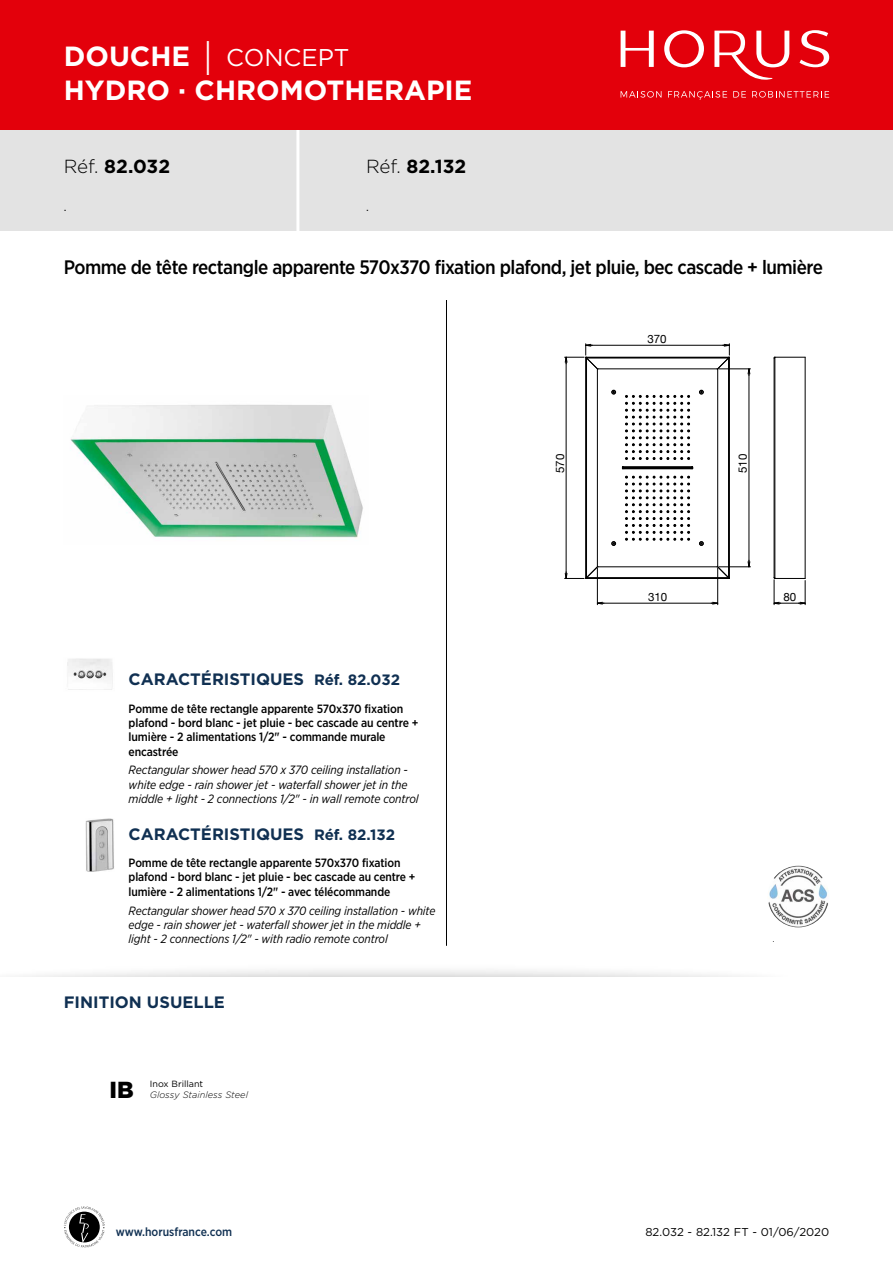
<style>
.page{position:relative;width:893px;height:1263px;background:#fff}
.page>*{position:absolute;margin:0;border:0;box-sizing:border-box;transform-origin:0 0}
.t1{font:700 27.75px "Gotham";color:#fff}
.t2{font:24.3px "Gotham";color:#fff}
.t3{font:900 23.25px "Gotham";color:#000}
.t4{font:500 19.5px "Gotham Narrow";letter-spacing:-.025em;color:#000}
.t5{font:700 18.9px "Gotham";color:#000}
.t6{font:700 16.5px "Gotham";color:#103052}
.t7{font:italic 12px/14.4px "Gotham Narrow";letter-spacing:-.01em;color:#000}
.t8{font:500 12px/14.4px "Gotham Narrow";letter-spacing:-.01em;color:#000}
.t9{font:500 12px "Gotham Narrow";color:#103052}
.t10{font:11.55px "Helvetica Neue";color:#000}
.t11{font:11.4px "Gotham";color:#000}
.t12{font:italic 300 9.3px "Gotham";color:#000}
.t13{font:9px "Gotham";color:#000}
.t14{font:9px "Gotham";color:#000;scale:.8 1}
.s1{font-weight:700;font-size:27.75px}
.s2{font-size:48.45px}
.s3{font-weight:300}
.s4{font-size:15px}
</style>
<div class="page">
<hr style="left:586px;top:357px;width:143px;height:1px;background:#000">
<hr style="left:587px;top:358px;width:141px;height:1px;background:#000">
<hr style="left:585px;top:357px;width:1px;height:221px;background:#000">
<hr style="left:586px;top:358px;width:1px;height:220px;background:#000">
<hr style="left:586px;top:578px;width:143px;height:1px;background:#000">
<hr style="left:587px;top:577px;width:141px;height:1px;background:#000">
<hr style="left:729px;top:357px;width:1px;height:221px;background:#000">
<hr style="left:728px;top:358px;width:1px;height:220px;background:#000">
<svg style="left:612px;top:390px;width:4px;height:4px"></svg>
<svg style="left:612px;top:541px;width:4px;height:5px"></svg>
<svg style="left:699px;top:390px;width:4px;height:4px"></svg>
<svg style="left:699px;top:541px;width:4px;height:5px"></svg>
<hr style="left:717px;top:370px;width:1px;height:196px;background:#000">
<svg style="left:717px;top:566px;width:13px;height:13px"></svg>
<hr style="left:597px;top:370px;width:1px;height:196px;background:#000">
<hr style="left:598px;top:369px;width:119px;height:1px;background:#000">
<hr style="left:598px;top:566px;width:119px;height:1px;background:#000">
<hr style="left:622px;top:467px;width:71px;height:1px;background:#000">
<hr style="left:622px;top:468px;width:71px;height:1px;background:#000">
<svg style="left:625px;top:395px;width:65px;height:65px"></svg>
<svg style="left:625px;top:476px;width:65px;height:64px"></svg>
<hr style="left:597px;top:603px;width:121px;height:1px;background:#000">
<hr style="left:597px;top:568px;width:1px;height:37px;background:#000">
<hr style="left:717px;top:568px;width:1px;height:37px;background:#000">
<hr style="left:749px;top:369px;width:1px;height:198px;background:#000">
<hr style="left:719px;top:566px;width:31px;height:1px;background:#000">
<hr style="left:719px;top:369px;width:31px;height:1px;background:#000">
<hr style="left:566px;top:357px;width:1px;height:221px;background:#000">
<svg style="left:565px;top:566px;width:33px;height:14px"></svg>
<hr style="left:586px;top:345px;width:143px;height:1px;background:#000">
<svg style="left:565px;top:344px;width:33px;height:26px"></svg>
<svg style="left:717px;top:344px;width:14px;height:26px"></svg>
<hr style="left:775px;top:357px;width:1px;height:221px;background:#000">
<hr style="left:775px;top:357px;width:30px;height:1px;background:#000">
<hr style="left:805px;top:357px;width:1px;height:221px;background:#000">
<hr style="left:775px;top:578px;width:30px;height:1px;background:#000">
<hr style="left:774px;top:358px;width:1px;height:220px;background:#000">
<hr style="left:774px;top:603px;width:31px;height:1px;background:#000">
<svg style="left:798px;top:580px;width:8px;height:25px"></svg>
<svg style="left:773px;top:577px;width:8px;height:28px"></svg>
<svg style="left:64px;top:1206px;width:41px;height:41px"></svg>
<hr style="left:446px;top:300px;width:1px;height:646px;background:#000">
<img style="left:767px;top:866px;width:62px;height:61px;border-radius:31px">
<div style="left:0;top:130px;width:893px;height:101px;background:#e3e3e3"></div>
<hr style="left:296px;top:130px;width:3px;height:101px;background:#fff">
<img style="left:70px;top:405px;width:293px;height:133px">
<div style="left:0;top:0;width:893px;height:130px;background:#e3000b"></div>
<svg style="left:621px;top:31px;width:33px;height:36px"></svg>
<svg style="left:664px;top:30px;width:40px;height:37px"></svg>
<svg style="left:799px;top:30px;width:30px;height:37px"></svg>
<svg style="left:714px;top:31px;width:75px;height:49px"></svg>
<svg style="left:621px;top:91px;width:40px;height:7px"></svg>
<svg style="left:668px;top:91px;width:59px;height:9px"></svg>
<svg style="left:733px;top:91px;width:13px;height:7px"></svg>
<svg style="left:752px;top:91px;width:77px;height:7px"></svg>
<div style="left:0;top:963px;width:799px;height:57px;background:#000;opacity:.4"></div>
<div style="left:0;top:977px;width:893px;height:50px;background:#fff"></div>
<img style="left:67px;top:658px;width:46px;height:32px">
<img style="left:85px;top:818px;width:29px;height:54px">
<h2 class="t2" style="left:64px;top:42px;width:287px"><span class="s1">DOUCHE</span> <span class="s2">I</span> CONCEPT</h2>
<h1 class="t1" style="left:64px;top:71px;width:410px">HYDRO · CHROMOTHERAPIE</h1>
<h3 class="t5" style="left:64px;top:154px;width:108px"><span class="s3">Réf.</span> 82.032</h3>
<p class="t11" style="left:64px;top:200px;width:4px">.</p>
<h3 class="t5" style="left:366px;top:154px;width:102px"><span class="s3">Réf.</span> 82.132</h3>
<p class="t11" style="left:366px;top:200px;width:4px">.</p>
<h3 class="t4" style="left:64px;top:255px;width:761px">Pomme de tête rectangle apparente 570x370 fixation plafond, jet pluie, bec cascade + lumière</h3>
<p class="t10" style="left:647px;top:331px;width:21px">370</p>
<h3 class="t6" style="left:129px;top:669px;width:273px">CARACTÉRISTIQUES <span class="s4">Réf. 82.032</span></h3>
<p class="t8" style="left:129px;top:701px;width:291px">Pomme de tête rectangle apparente 570x370 fixation plafond - bord blanc - jet pluie - bec cascade au centre + lumière - 2 alimentations 1/2" - commande murale encastrée</p>
<p class="t7" style="left:129px;top:763px;width:292px">Rectangular shower head 570 x 370 ceiling installation - white edge - rain shower jet - waterfall shower jet in the middle + light - 2 connections 1/2" - in wall remote control</p>
<h3 class="t6" style="left:129px;top:823px;width:268px">CARACTÉRISTIQUES <span class="s4">Réf. 82.132</span></h3>
<p class="t8" style="left:129px;top:855px;width:288px">Pomme de tête rectangle apparente 570x370 fixation plafond - bord blanc - jet pluie - bec cascade au centre + lumière - 2 alimentations 1/2" - avec télécommande</p>
<p class="t7" style="left:129px;top:903px;width:308px">Rectangular shower head 570 x 370 ceiling installation - white edge - rain shower jet - waterfall shower jet in the middle + light - 2 connections 1/2" - with radio remote control</p>
<h3 class="t6" style="left:64px;top:991px;width:163px">FINITION USUELLE</h3>
<p class="t13" style="left:150px;top:1078px;width:55px">Inox Brillant</p>
<h3 class="t3" style="left:110px;top:1074px;width:26px">IB</h3>
<p class="t12" style="left:150px;top:1089px;width:100px">Glossy Stainless Steel</p>
<p class="t10" style="left:552px;top:473px;width:21px;rotate:-90deg">570</p>
<p class="t10" style="left:734px;top:473px;width:21px;rotate:-90deg">510</p>
<p class="t10" style="left:648px;top:589px;width:21px">310</p>
<p class="t10" style="left:783px;top:589px;width:14px">80</p>
<p class="t14" style="left:773px;top:933px;width:4px">.</p>
<p class="t9" style="left:116px;top:1224px;width:118px">www.horusfrance.com</p>
<p class="t11" style="left:645px;top:1224px;width:185px">82.032 - 82.132 FT - 01/06/2020</p>
</div>
